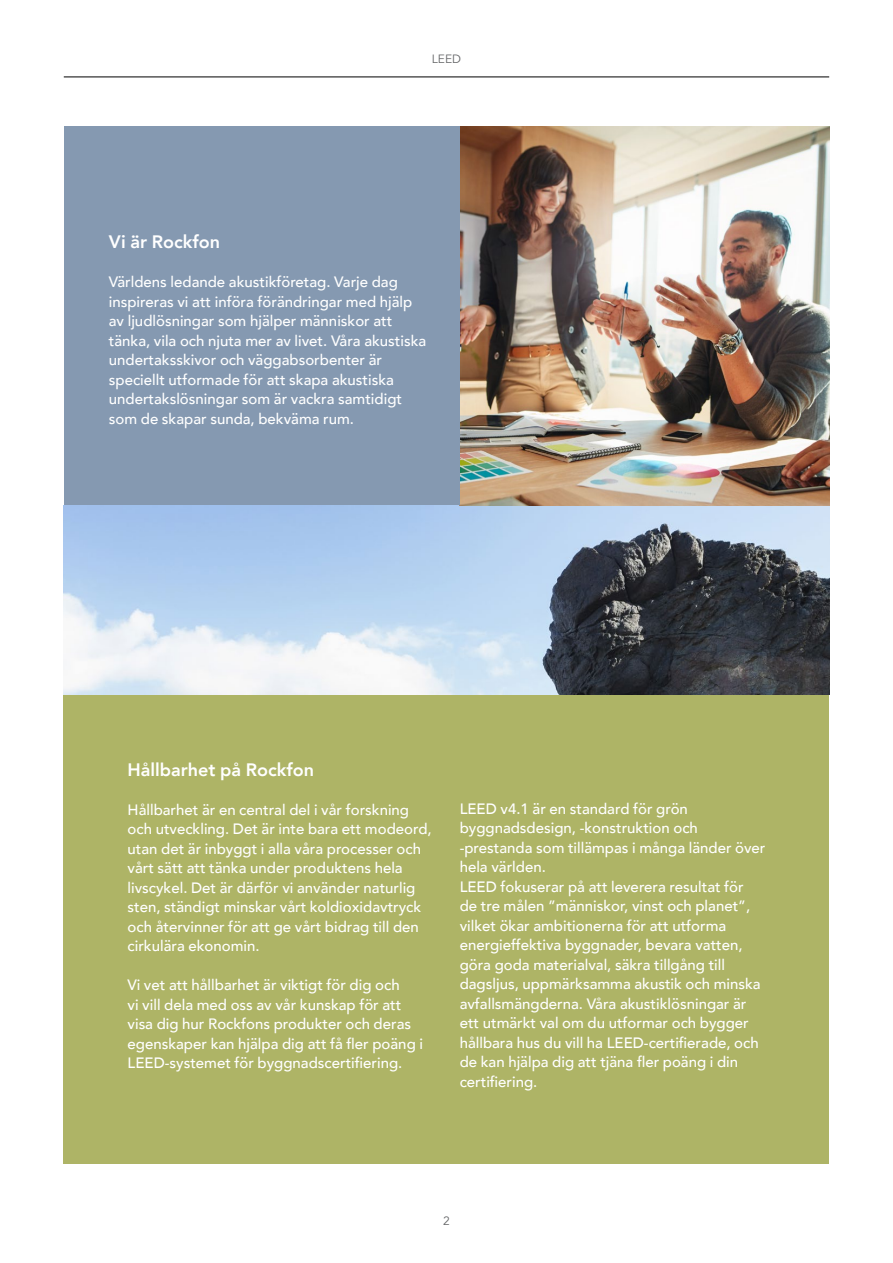
<style>
.page{position:relative;width:893px;height:1263px;background:#fff}
.page>*{position:absolute;margin:0;border:0;box-sizing:border-box;transform-origin:0 0}
.t1{font:800 18px "Avenir";color:#fff}
.t2{font:500 15px/19.5px "Avenir";color:#fff}
.t3{font:12px "Avenir";color:#636466}
</style>
<div class="page">
<hr style="left:64px;top:77px;width:765px;height:1px;background:#000">
<img style="left:64px;top:505px;width:765px;height:190px">
<img style="left:460px;top:126px;width:369px;height:379px">
<div style="left:64px;top:126px;width:396px;height:379px;background:#8599b1"></div>
<div style="left:64px;top:695px;width:765px;height:468px;background:#aeb466"></div>
<p class="t3" style="left:432px;top:52px;width:31px">LEED</p>
<p class="t1" style="left:109px;top:228px;width:113px">Vi är Rockfon</p>
<p class="t2" style="left:109px;top:271px;width:319px">Världens ledande akustikföretag. Varje dag inspireras vi att införa förändringar med hjälp av ljudlösningar som hjälper människor att tänka, vila och njuta mer av livet. Våra akustiska undertaksskivor och väggabsorbenter är speciellt utformade för att skapa akustiska undertakslösningar som är vackra samtidigt som de skapar sunda, bekväma rum.</p>
<p class="t1" style="left:128px;top:756px;width:188px">Hållbarhet på Rockfon</p>
<p class="t2" style="left:128px;top:799px;width:306px">Hållbarhet är en central del i vår forskning och utveckling. Det är inte bara ett modeord, utan det är inbyggt i alla våra processer och vårt sätt att tänka under produktens hela livscykel. Det är därför vi använder naturlig sten, ständigt minskar vårt koldioxidavtryck och återvinner för att ge vårt bidrag till den cirkulära ekonomin.</p>
<p class="t2" style="left:128px;top:975px;width:297px">Vi vet att hållbarhet är viktigt för dig och<br>vi vill dela med oss av vår kunskap för att visa dig hur Rockfons produkter och deras egenskaper kan hjälpa dig att få fler poäng i LEED-systemet för byggnadscertifiering.</p>
<p class="t2" style="left:460px;top:798px;width:307px">LEED v4.1 är en standard för grön byggnadsdesign, -konstruktion och -prestanda som tillämpas i många länder över hela världen.<br>LEED fokuserar på att leverera resultat för<br>de tre målen ”människor, vinst och planet”, vilket ökar ambitionerna för att utforma energieffektiva byggnader, bevara vatten, göra goda materialval, säkra tillgång till dagsljus, uppmärksamma akustik och minska avfallsmängderna. Våra akustiklösningar är ett utmärkt val om du utformar och bygger hållbara hus du vill ha LEED-certifierade, och de kan hjälpa dig att tjäna fler poäng i din certifiering.</p>
<p class="t3" style="left:443px;top:1213px;width:8px">2</p>
</div>
